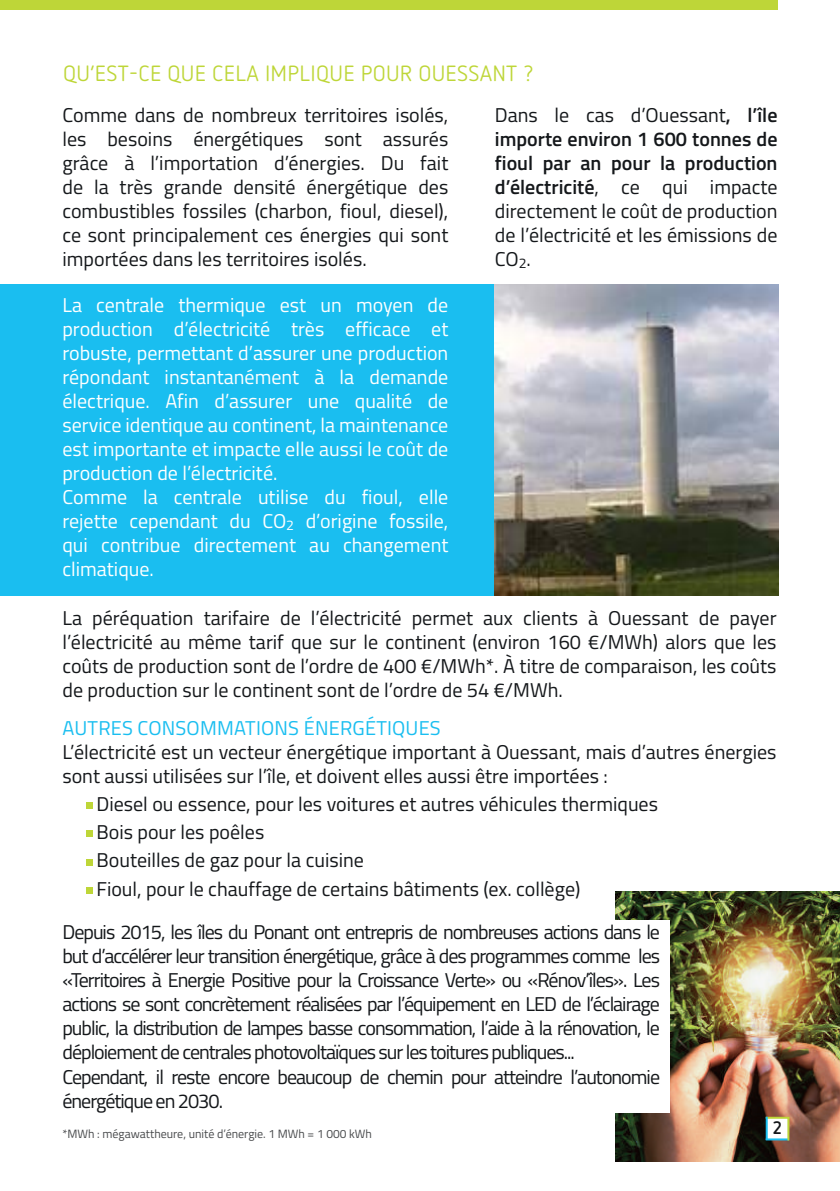
<style>
.page{position:relative;width:840px;height:1191px;background:#fff}
.page>*{position:absolute;margin:0;border:0;box-sizing:border-box;transform-origin:0 0}
.t1{font:22px "Netto OT";letter-spacing:.01em;color:#bed638}
.t2{font:20px/24px "Titillium";letter-spacing:-.05em;color:#14171a;text-align:justify}
.t3{font:20px/24px "Titillium";color:#fff}
.t4{font:20px/28px "Titillium";color:#14171a}
.t5{font:20px "Titillium";letter-spacing:.01em;color:#1abef0}
.t6{font:700 18px "Netto OT";color:#14171a}
.t7{font:12px "Titillium";color:#484a4c}
.s1{font-weight:600}
</style>
<div class="page">
<img style="left:615px;top:891px;width:224px;height:270px">
<div style="left:0;top:284px;width:494px;height:311px;background:#1abef0"></div>
<div style="left:0;top:0;width:777px;height:10px;background:#bed638"></div>
<img style="left:494px;top:284px;width:283px;height:311px">
<svg style="left:86px;top:802px;width:6px;height:6px"></svg>
<div style="left:86px;top:858px;width:6px;height:7px;background:#bed638"></div>
<div style="left:86px;top:830px;width:6px;height:7px;background:#bed638"></div>
<div style="left:86px;top:887px;width:6px;height:7px;background:#bed638"></div>
<div style="left:766px;top:1118px;width:21px;height:21px;background:#fff"></div>
<hr style="left:765px;top:1138px;width:23px;height:2px;background:#1abef0">
<hr style="left:765px;top:1116px;width:24px;height:2px;background:#bed638">
<hr style="left:765px;top:1116px;width:2px;height:24px;background:#1abef0">
<hr style="left:787px;top:1117px;width:2px;height:23px;background:#bed638">
<div style="left:608px;top:920px;width:61px;height:192px;background:#fff"></div>
<p class="t1" style="left:63px;top:60px;width:472px">QU’EST-CE QUE CELA IMPLIQUE POUR OUESSANT ?</p>
<p class="t2" style="left:62px;top:102px;width:387px">Comme dans de nombreux territoires isolés, les besoins énergétiques sont assurés grâce à l’importation d’énergies. Du fait de la très grande densité énergétique des combustibles fossiles (charbon, fioul, diesel), ce sont principalement ces énergies qui sont importées dans les territoires isolés.</p>
<p class="t2" style="left:494px;top:102px;width:284px">Dans le cas d’Ouessant<span class="s1">, l’île importe environ 1 600 tonnes de fioul par an pour la production d’électricité</span>, ce qui impacte directement le coût de production de l’électricité et les émissions de CO<sub>2</sub>.</p>
<p class="t3" style="left:62px;top:292px;width:387px">La centrale thermique est un moyen de production d’électricité très efficace et robuste, permettant d’assurer une production répondant instantanément à la demande électrique. Afin d’assurer une qualité de service identique au continent, la maintenance est importante et impacte elle aussi le coût de production de l’électricité.<br>Comme la centrale utilise du fioul, elle rejette cependant du CO<sub>2</sub> d’origine fossile, qui contribue directement au changement climatique.</p>
<p class="t2" style="left:62px;top:605px;width:715px">La péréquation tarifaire de l’électricité permet aux clients à Ouessant de payer l’électricité au même tarif que sur le continent (environ 160 €/MWh) alors que les coûts de production sont de l’ordre de 400 €/MWh*. À titre de comparaison, les coûts de production sur le continent sont de l’ordre de 54 €/MWh.</p>
<p class="t5" style="left:62px;top:714px;width:379px">AUTRES CONSOMMATIONS ÉNERGÉTIQUES</p>
<p class="t4" style="left:62px;top:739px;width:715px;line-height:24px">L’électricité est un vecteur énergétique important à Ouessant, mais d’autres énergies sont aussi utilisées sur l’île, et doivent elles aussi être importées :</p>
<p class="t4" style="left:96px;top:789px;width:562px">Diesel ou essence, pour les voitures et autres véhicules thermiques Bois pour les poêles<br>Bouteilles de gaz pour la cuisine<br>Fioul, pour le chauffage de certains bâtiments (ex. collège)</p>
<p class="t2" style="left:62px;top:919px;width:599px;text-align:left">Depuis 2015, les îles du Ponant ont entrepris de nombreuses actions dans le but d’accélérer leur transition énergétique, grâce à des programmes comme les «Territoires à Energie Positive pour la Croissance Verte» ou «Rénov’îles». Les actions se sont concrètement réalisées par l’équipement en LED de l’éclairage public, la distribution de lampes basse consommation, l’aide à la rénovation, le déploiement de centrales photovoltaïques sur les toitures publiques...<br>Cependant, il reste encore beaucoup de chemin pour atteindre l’autonomie énergétique en 2030.</p>
<p class="t7" style="left:62px;top:1124px;width:311px">*MWh : mégawattheure, unité d’énergie. 1 MWh = 1 000 kWh</p>
<p class="t6" style="left:772px;top:1116px;width:11px">2</p>
</div>
